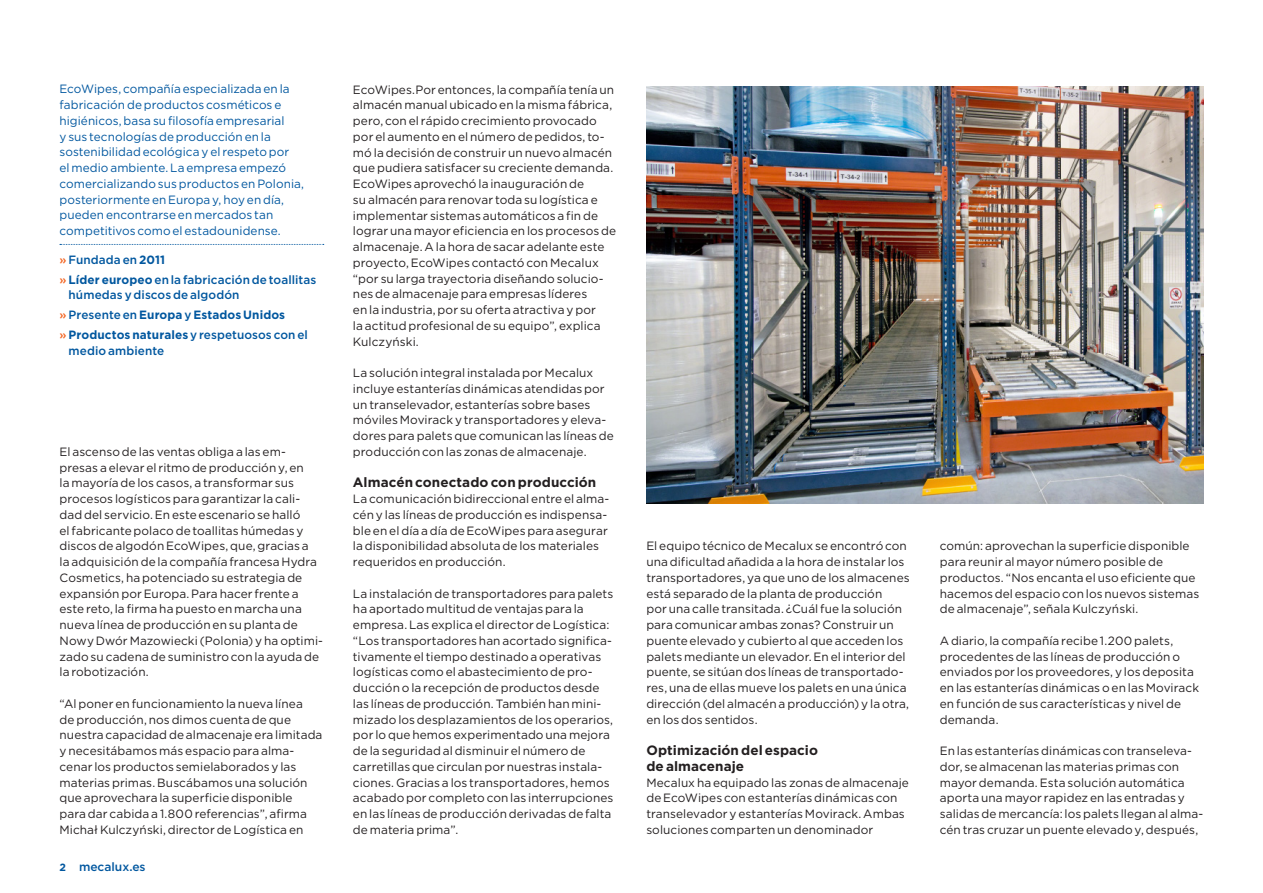
<style>
.page{position:relative;width:1263px;height:893px;background:#fff}
.page>*{position:absolute;margin:0;border:0;box-sizing:border-box;transform-origin:0 0}
.t1{font:700 13.5px/15.8px "Gotham";letter-spacing:.005em;color:#231f20}
.t2{font:12px/15.8px "Gotham";letter-spacing:.005em;color:#231f20}
.t3{font:12px/15.8px "Gotham";letter-spacing:.005em;color:#01579f}
.t4{font:500 12px/20px "Gotham";letter-spacing:.01em;color:#01579f}
.s1{color:#f36421}
.s2{font-weight:700}
.s3{font-weight:700;font-size:10.5px}
</style>
<div class="page">
<svg style="left:60px;top:244px;width:264px;height:1px"></svg>
<img style="left:646px;top:86px;width:557px;height:417px">
<p class="t3" style="left:60px;top:81px;width:246px">EcoWipes, compañía especializada en la fabricación de productos cosméticos e higiénicos, basa su filosofía empresarial<br>y sus tecnologías de producción en la sostenibilidad ecológica y el respeto por<br>el medio ambiente. La empresa empezó comercializando sus productos en Polonia, posteriormente en Europa y, hoy en día, pueden encontrarse en mercados tan competitivos como el estadounidense.</p>
<p class="t4" style="left:60px;top:249px;width:258px"><span class="s1">»</span> Fundada en <span class="s2">2011<br></span><span class="s1">»</span> <span class="s2">Líder europeo</span> en la fabricación de toallitas</p>
<p class="t4" style="left:60px;top:285px;width:250px;text-indent:9px">húmedas y discos de algodón<br><span class="s1">»</span> Presente en <span class="s2">Europa</span> y <span class="s2">Estados Unidos<br></span><span class="s1">»</span> <span class="s2">Productos naturales</span> y respetuosos con el</p>
<p class="t4" style="left:69px;top:341px;width:97px">medio ambiente</p>
<p class="t2" style="left:60px;top:443px;width:265px">El ascenso de las ventas obliga a las em&shy;presas a elevar el ritmo de producción y, en<br>la mayoría de los casos, a transformar sus procesos logísticos para garantizar la cali&shy;dad del servicio. En este escenario se halló<br>el fabricante polaco de toallitas húmedas y discos de algodón EcoWipes, que, gracias a<br>la adquisición de la compañía francesa Hydra Cosmetics, ha potenciado su estrategia de expansión por Europa. Para hacer frente a este reto, la firma ha puesto en marcha una nueva línea de producción en su planta de Nowy Dwór Mazowiecki (Polonia) y ha optimi&shy;zado su cadena de suministro con la ayuda de la robotización.</p>
<p class="t2" style="left:60px;top:695px;width:264px">“Al poner en funcionamiento la nueva línea<br>de producción, nos dimos cuenta de que nuestra capacidad de almacenaje era limitada y necesitábamos más espacio para alma&shy;cenar los productos semielaborados y las materias primas. Buscábamos una solución que aprovechara la superficie disponible<br>para dar cabida a 1.800 referencias”, afirma Michał Kulczyński, director de Logística en</p>
<p class="t4" style="left:60px;top:856px;width:88px"><span class="s3">2</span> mecalux.es</p>
<p class="t2" style="left:353px;top:81px;width:265px">EcoWipes.Por entonces, la compañía tenía un almacén manual ubicado en la misma fábrica, pero, con el rápido crecimiento provocado por el aumento en el número de pedidos, to&shy;mó la decisión de construir un nuevo almacén que pudiera satisfacer su creciente demanda.<br>EcoWipes aprovechó la inauguración de<br>su almacén para renovar toda su logística e implementar sistemas automáticos a fin de lograr una mayor eficiencia en los procesos de almacenaje. A la hora de sacar adelante este proyecto, EcoWipes contactó con Mecalux “por su larga trayectoria diseñando solucio&shy;nes de almacenaje para empresas líderes<br>en la industria, por su oferta atractiva y por<br>la actitud profesional de su equipo”, explica Kulczyński.</p>
<p class="t2" style="left:353px;top:365px;width:262px">La solución integral instalada por Mecalux incluye estanterías dinámicas atendidas por un transelevador, estanterías sobre bases móviles Movirack y transportadores y eleva&shy;dores para palets que comunican las líneas de producción con las zonas de almacenaje.</p>
<p class="t1" style="left:353px;top:475px;width:245px">Almacén conectado con producción</p>
<p class="t2" style="left:353px;top:491px;width:258px">La comunicación bidireccional entre el alma&shy;cén y las líneas de producción es indispensa&shy;ble en el día a día de EcoWipes para asegurar la disponibilidad absoluta de los materiales requeridos en producción.</p>
<p class="t2" style="left:353px;top:585px;width:262px">La instalación de transportadores para palets ha aportado multitud de ventajas para la empresa. Las explica el director de Logística: “Los transportadores han acortado significa&shy;tivamente el tiempo destinado a operativas logísticas como el abastecimiento de pro&shy;ducción o la recepción de productos desde las líneas de producción. También han mini&shy;mizado los desplazamientos de los operarios, por lo que hemos experimentado una mejora de la seguridad al disminuir el número de carretillas que circulan por nuestras instala&shy;ciones. Gracias a los transportadores, hemos acabado por completo con las interrupciones en las líneas de producción derivadas de falta de materia prima”.</p>
<p class="t2" style="left:646px;top:538px;width:265px">El equipo técnico de Mecalux se encontró con una dificultad añadida a la hora de instalar los transportadores, ya que uno de los almacenes está separado de la planta de producción<br>por una calle transitada. ¿Cuál fue la solución para comunicar ambas zonas? Construir un puente elevado y cubierto al que acceden los palets mediante un elevador. En el interior del puente, se sitúan dos líneas de transportado&shy;res, una de ellas mueve los palets en una única dirección (del almacén a producción) y la otra, en los dos sentidos.</p>
<p class="t1" style="left:646px;top:742px;width:173px">Optimización del espacio de almacenaje</p>
<p class="t2" style="left:646px;top:774px;width:264px">Mecalux ha equipado las zonas de almacenaje de EcoWipes con estanterías dinámicas con transelevador y estanterías Movirack. Ambas soluciones comparten un denominador</p>
<p class="t2" style="left:940px;top:538px;width:261px">común: aprovechan la superficie disponible para reunir al mayor número posible de productos. “Nos encanta el uso eficiente que hacemos del espacio con los nuevos sistemas de almacenaje”, señala Kulczyński.</p>
<p class="t2" style="left:940px;top:632px;width:261px">A diario, la compañía recibe 1.200 palets, procedentes de las líneas de producción o enviados por los proveedores, y los deposita en las estanterías dinámicas o en las Movirack en función de sus características y nivel de demanda.</p>
<p class="t2" style="left:940px;top:743px;width:265px">En las estanterías dinámicas con transeleva&shy;dor, se almacenan las materias primas con mayor demanda. Esta solución automática aporta una mayor rapidez en las entradas y salidas de mercancía: los palets llegan al alma&shy;cén tras cruzar un puente elevado y, después,</p>
</div>
